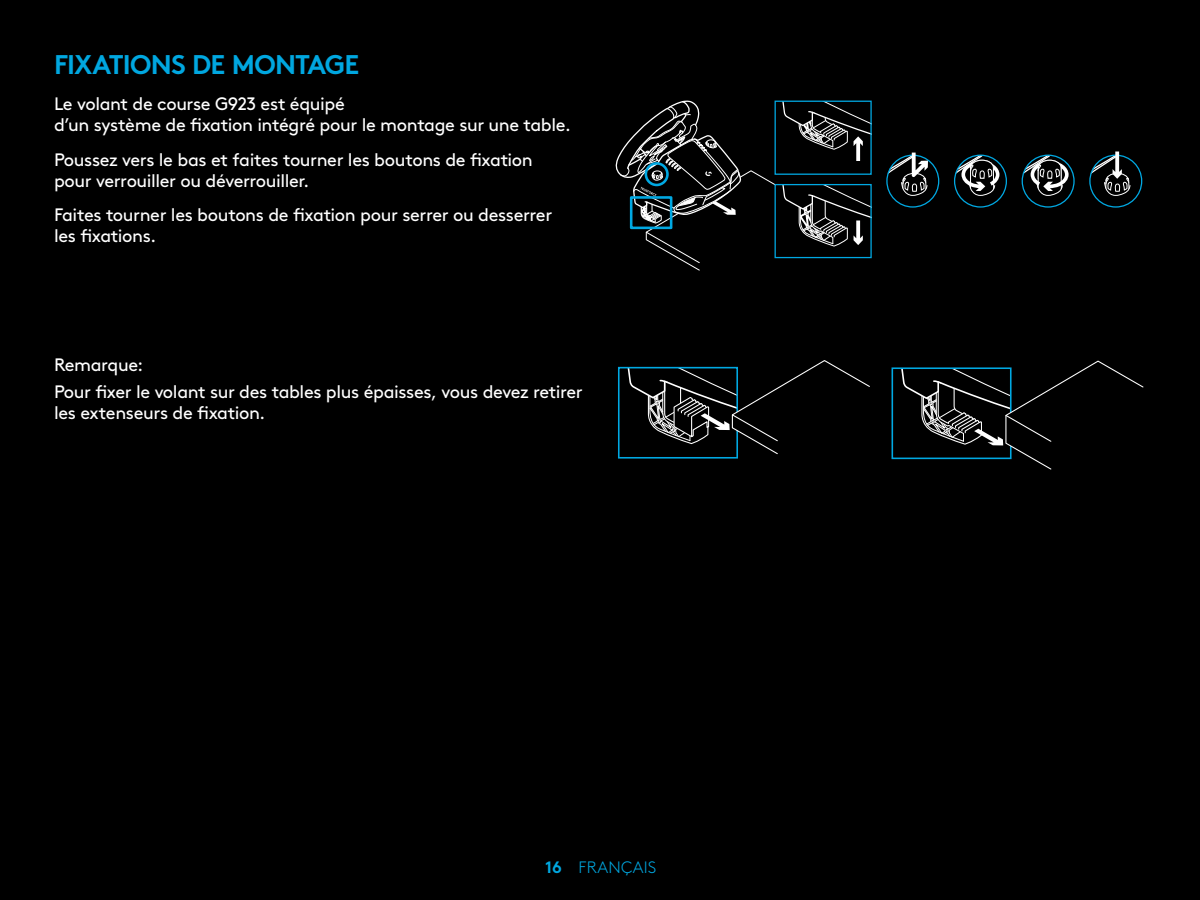
<style>
.page{position:relative;width:1200px;height:900px;background:#000}
.page>*{position:absolute;margin:0;border:0;box-sizing:border-box;transform-origin:0 0}
.A_head{font:27px "Brown Pro Bold Alt";letter-spacing:-.025em;color:#00a7e0}
.Bulleted_list{font:18px/21px "Brown Pro Regular Alt";letter-spacing:-.02em;color:#fff}
.C_head{font:18px "Brown Pro Regular Alt";letter-spacing:-.025em;color:#fff}
.t1{font:300 16.5px "Brown Pro";letter-spacing:.01em;color:#00a7e0}
.s1{font-family:"Brown Pro Bold Alt";font-weight:400}
</style>
<div class="page">
<svg style="left:887px;top:153px;width:52px;height:54px"></svg>
<svg style="left:1090px;top:152px;width:52px;height:55px"></svg>
<svg style="left:1022px;top:155px;width:52px;height:52px"></svg>
<svg style="left:955px;top:155px;width:51px;height:52px"></svg>
<svg style="left:615px;top:100px;width:256px;height:171px"></svg>
<div style="left:630px;top:196px;width:42px;height:33px;border:3px solid #00a8e2"></div>
<div style="left:892px;top:367px;width:120px;height:92px;border:2px solid #00a8e2"></div>
<svg style="left:898px;top:360px;width:246px;height:110px"></svg>
<div style="left:618px;top:367px;width:120px;height:92px;border:2px solid #00a8e2"></div>
<svg style="left:625px;top:360px;width:245px;height:95px"></svg>
<p class="A_head" style="left:54px;top:43px;width:307px">FIXATIONS DE MONTAGE</p>
<p class="Bulleted_list" style="left:54px;top:92px;width:515px">Le volant de course G923 est équipé<br>d’un système de fixation intégré pour le montage sur une table.</p>
<p class="Bulleted_list" style="left:54px;top:148px;width:480px">Poussez vers le bas et faites tourner les boutons de fixation pour verrouiller ou déverrouiller.</p>
<p class="Bulleted_list" style="left:54px;top:203px;width:500px">Faites tourner les boutons de fixation pour serrer ou desserrer les fixations.</p>
<p class="C_head" style="left:54px;top:351px;width:91px">Remarque:</p>
<p class="Bulleted_list" style="left:54px;top:380px;width:530px">Pour fixer le volant sur des tables plus épaisses, vous devez retirer les extenseurs de fixation.</p>
<p class="t1" style="left:545px;top:855px;width:113px"><span class="s1">16</span> FRANÇAIS</p>
</div>
